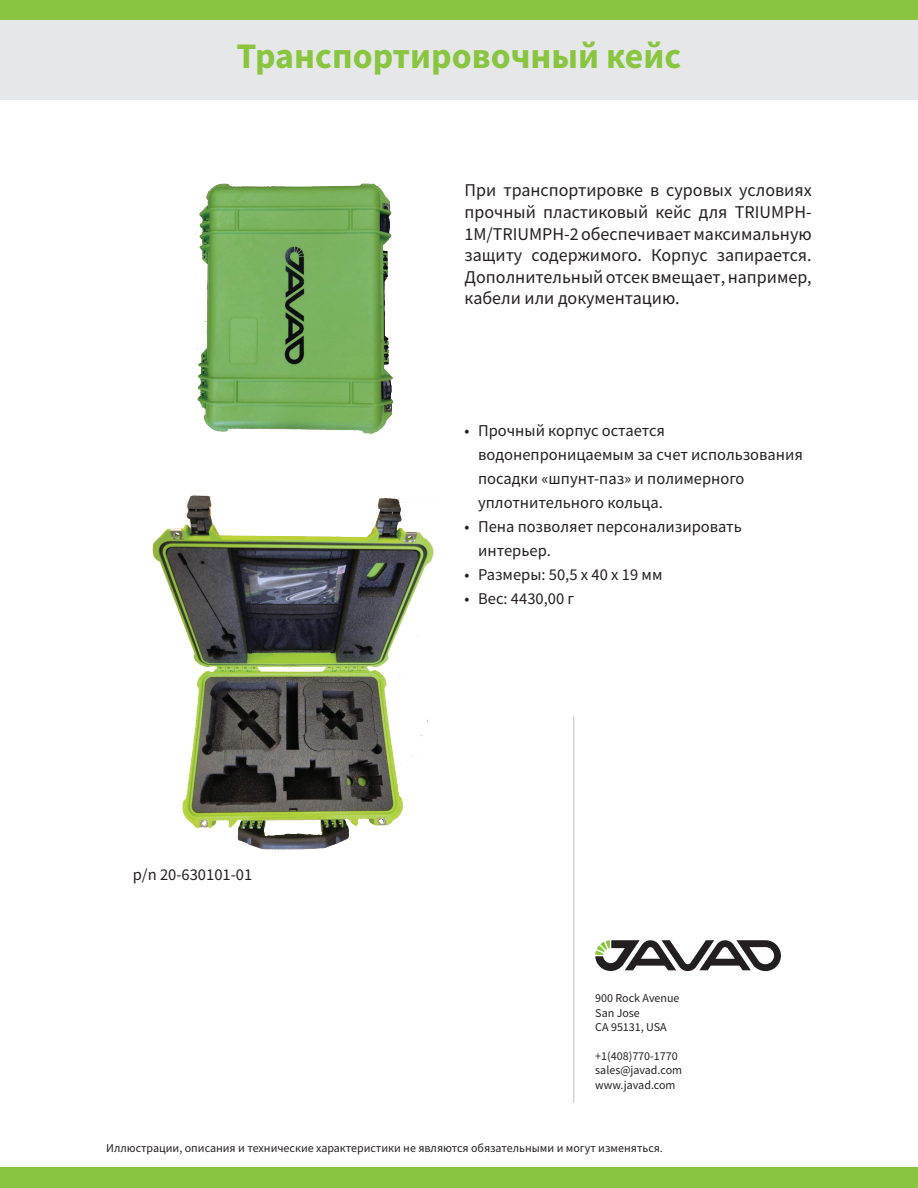
<style>
.page{position:relative;width:918px;height:1188px;background:#fff}
.page>*{position:absolute;margin:0;border:0;box-sizing:border-box;transform-origin:0 0}
.Page_Title{font:700 36px "Source Sans Pro";color:#89c53f}
.Body_Text_-_Justifie{font:18px/21.6px "Source Sans Pro";color:#231f20;text-align:justify}
.Body_Text_-_Justifie-2{font:16.5px/24px "Source Sans Pro";color:#231f20}
.Small_Type{font:12px "Source Sans Pro";color:#231f20}
</style>
<div class="page">
<div style="left:0;top:0;width:918px;height:21px;background:#89c53f"></div>
<div style="left:0;top:21px;width:918px;height:79px;background:#e6e7e9"></div>
<div style="left:0;top:1167px;width:918px;height:21px;background:#89c53f"></div>
<svg style="left:595px;top:940px;width:186px;height:31px"></svg>
<hr style="left:574px;top:717px;width:1px;height:386px;background:#bcbdc0">
<img style="left:196px;top:183px;width:198px;height:251px">
<img style="left:153px;top:495px;width:280px;height:357px">
<p class="Page_Title" style="left:237px;top:32px;width:446px">Транспортировочный кейс</p>
<p class="Body_Text_-_Justifie" style="left:465px;top:179px;width:349px">При транспортировке в суровых условиях прочный пластиковый кейс для TRIUMPH-1M/TRIUMPH-2 обеспечивает максимальную защиту содержимого. Корпус запирается.<br>Дополнительный отсек вмещает, например, кабели или документацию.</p>
<p class="Body_Text_-_Justifie-2" style="left:133px;top:862px;width:121px">p/n 20-630101-01</p>
<p class="Body_Text_-_Justifie-2" style="left:478px;top:419px;width:326px;text-indent:-14px">• Прочный корпус остается водонепроницаемым за счет использования посадки «шпунт-паз» и полимерного уплотнительного кольца.</p>
<p class="Body_Text_-_Justifie-2" style="left:478px;top:515px;width:265px;text-indent:-14px">• Пена позволяет персонализировать интерьер.</p>
<p class="Body_Text_-_Justifie-2" style="left:465px;top:563px;width:199px">• Размеры: 50,5 х 40 х 19 мм</p>
<p class="Body_Text_-_Justifie-2" style="left:465px;top:587px;width:111px">• Вес: 4430,00 г</p>
<p class="Small_Type" style="left:595px;top:991px;width:86px">900 Rock Avenue</p>
<p class="Small_Type" style="left:595px;top:1005px;width:46px">San Jose</p>
<p class="Small_Type" style="left:595px;top:1019px;width:73px">CA 95131, USA</p>
<p class="Small_Type" style="left:595px;top:1048px;width:84px">+1(408)770-1770</p>
<p class="Small_Type" style="left:595px;top:1063px;width:88px">sales@javad.com</p>
<p class="Small_Type" style="left:595px;top:1077px;width:82px">www.javad.com</p>
<p class="Small_Type" style="left:106px;top:1141px;width:558px">Иллюстрации, описания и технические характеристики не являются обязательными и могут изменяться.</p>
</div>
